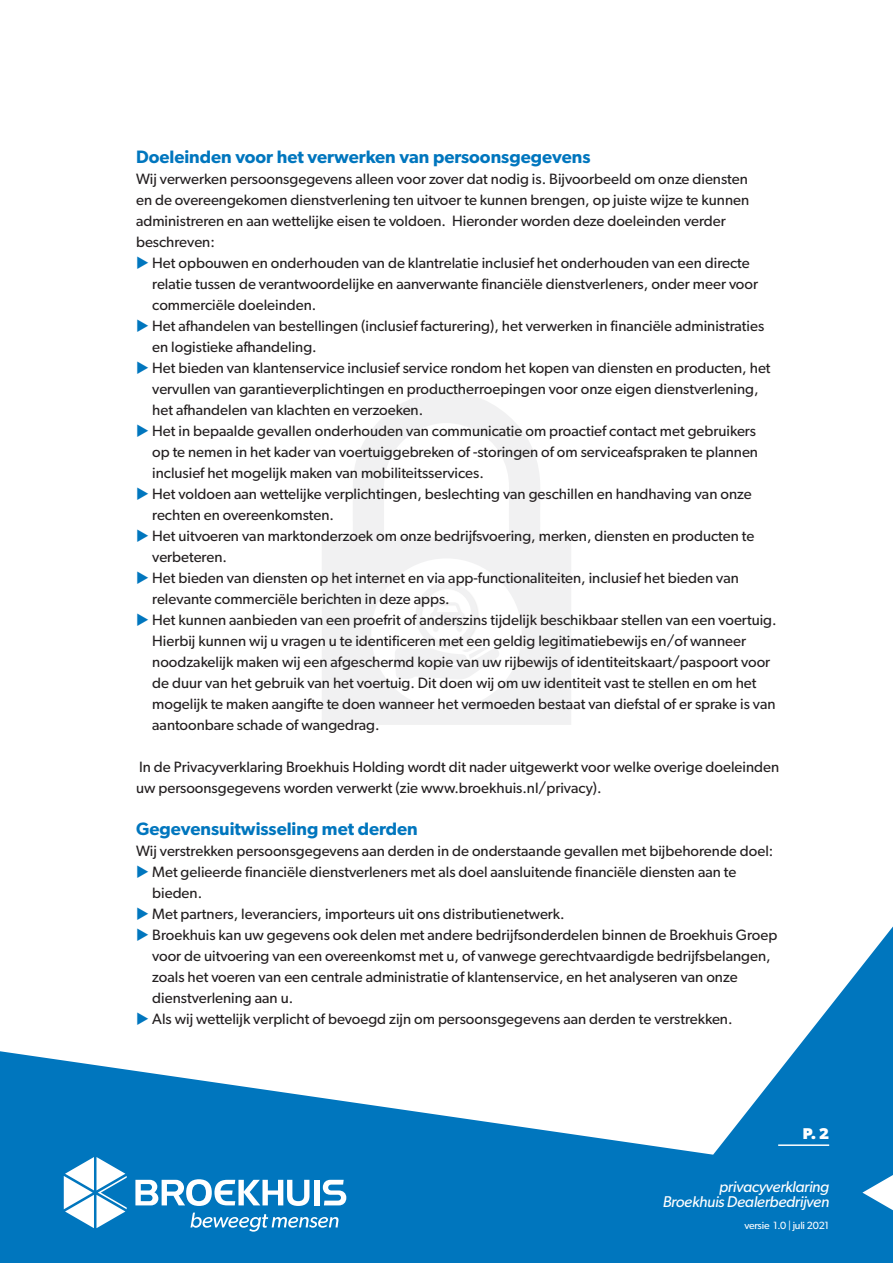
<style>
.page{position:relative;width:893px;height:1263px;background:#0076be}
.page>*{position:absolute;margin:0;border:0;box-sizing:border-box;transform-origin:0 0}
.t1{font:600 18px "Gibson";color:#0076be}
.t2{font:italic 15.6px "Gibson";letter-spacing:-.02em;color:#fff}
.t3{font:700 15.6px "Gibson";color:#fff}
.t4{font:15px/21px "Gibson";color:#231f20}
.t5{font:10.5px "Gibson";letter-spacing:-.02em;color:#fff}
.s1{color:#0076be}
</style>
<div class="page">
<div style="left:0;top:0;width:893px;height:1155px;background:#fff"></div>
<svg style="left:322px;top:390px;width:249px;height:335px;background:#f6f6f7"></svg>
<div style="left:371px;top:558px;width:151px;height:151px;background:#fff;border-radius:50%"></div>
<svg style="left:395px;top:647px;width:104px;height:32px"></svg>
<div style="left:416px;top:583px;width:63px;height:66px;background:#231f20;opacity:.5"></div>
<div style="left:416px;top:582px;width:61px;height:65px;border:6px solid #a4a5a9;border-radius:50%"></div>
<svg style="left:430px;top:602px;width:34px;height:29px"></svg>
<svg style="left:190px;top:1212px;width:148px;height:20px"></svg>
<svg style="left:64px;top:1157px;width:63px;height:71px"></svg>
<div style="left:314px;top:1180px;width:6px;height:25px;background:#fff"></div>
<svg style="left:135px;top:1179px;width:174px;height:27px"></svg>
<svg style="left:323px;top:1180px;width:23px;height:25px"></svg>
<hr style="left:778px;top:1144px;width:51px;height:2px;background:#fff">
<svg style="left:862px;top:1175px;width:31px;height:35px"></svg>
<p class="t1" style="left:136px;top:146px;width:456px">Doeleinden voor het verwerken van persoonsgegevens</p>
<p class="t4" style="left:136px;top:168px;width:615px">Wij verwerken persoonsgegevens alleen voor zover dat nodig is. Bijvoorbeeld om onze diensten en de overeengekomen dienstverlening ten uitvoer te kunnen brengen, op juiste wijze te kunnen administreren en aan wettelijke eisen te voldoen. Hieronder worden deze doeleinden verder beschreven:</p>
<p class="t4" style="left:152px;top:252px;width:607px;text-indent:-16px"><span class="s1">◆</span> Het opbouwen en onderhouden van de klantrelatie inclusief het onderhouden van een directe relatie tussen de verantwoordelijke en aanverwante financiële dienstverleners, onder meer voor commerciële doeleinden.</p>
<p class="t4" style="left:152px;top:315px;width:613px;text-indent:-16px"><span class="s1">◆</span> Het afhandelen van bestellingen (inclusief facturering), het verwerken in financiële administraties en logistieke afhandeling.</p>
<p class="t4" style="left:152px;top:357px;width:620px;text-indent:-16px"><span class="s1">◆</span> Het bieden van klantenservice inclusief service rondom het kopen van diensten en producten, het vervullen van garantieverplichtingen en productherroepingen voor onze eigen dienstverlening, het afhandelen van klachten en verzoeken.</p>
<p class="t4" style="left:152px;top:420px;width:607px;text-indent:-16px"><span class="s1">◆</span> Het in bepaalde gevallen onderhouden van communicatie om proactief contact met gebruikers op te nemen in het kader van voertuiggebreken of -storingen of om serviceafspraken te plannen inclusief het mogelijk maken van mobiliteitsservices.</p>
<p class="t4" style="left:152px;top:483px;width:601px;text-indent:-16px"><span class="s1">◆</span> Het voldoen aan wettelijke verplichtingen, beslechting van geschillen en handhaving van onze rechten en overeenkomsten.</p>
<p class="t4" style="left:152px;top:525px;width:603px;text-indent:-16px"><span class="s1">◆</span> Het uitvoeren van marktonderzoek om onze bedrijfsvoering, merken, diensten en producten te verbeteren.</p>
<p class="t4" style="left:152px;top:567px;width:588px;text-indent:-16px"><span class="s1">◆</span> Het bieden van diensten op het internet en via app-functionaliteiten, inclusief het bieden van relevante commerciële berichten in deze apps.</p>
<p class="t4" style="left:152px;top:609px;width:626px;text-indent:-16px"><span class="s1">◆</span> Het kunnen aanbieden van een proefrit of anderszins tijdelijk beschikbaar stellen van een voertuig.<br>Hierbij kunnen wij u vragen u te identificeren met een geldig legitimatiebewijs en/of wanneer noodzakelijk maken wij een afgeschermd kopie van uw rijbewijs of identiteitskaart/paspoort voor de duur van het gebruik van het voertuig. Dit doen wij om uw identiteit vast te stellen en om het mogelijk te maken aangifte te doen wanneer het vermoeden bestaat van diefstal of er sprake is van aantoonbare schade of wangedrag.</p>
<p class="t4" style="left:136px;top:756px;width:645px">In de Privacyverklaring Broekhuis Holding wordt dit nader uitgewerkt voor welke overige doeleinden uw persoonsgegevens worden verwerkt (zie www.broekhuis.nl/privacy).</p>
<p class="t1" style="left:136px;top:818px;width:283px">Gegevensuitwisseling met derden</p>
<p class="t4" style="left:136px;top:840px;width:639px">Wij verstrekken persoonsgegevens aan derden in de onderstaande gevallen met bijbehorende doel:</p>
<p class="t4" style="left:152px;top:861px;width:586px;text-indent:-16px"><span class="s1">◆</span> Met gelieerde financiële dienstverleners met als doel aansluitende financiële diensten aan te bieden.</p>
<p class="t4" style="left:136px;top:903px;width:430px"><span class="s1">◆</span> Met partners, leveranciers, importeurs uit ons distributienetwerk.</p>
<p class="t4" style="left:152px;top:924px;width:627px;text-indent:-16px"><span class="s1">◆</span> Broekhuis kan uw gegevens ook delen met andere bedrijfsonderdelen binnen de Broekhuis Groep voor de uitvoering van een overeenkomst met u, of vanwege gerechtvaardigde bedrijfsbelangen, zoals het voeren van een centrale administratie of klantenservice, en het analyseren van onze dienstverlening aan u.</p>
<p class="t4" style="left:136px;top:1008px;width:598px"><span class="s1">◆</span> Als wij wettelijk verplicht of bevoegd zijn om persoonsgegevens aan derden te verstrekken.</p>
<p class="t3" style="left:803px;top:1124px;width:28px">P. 2</p>
<p class="t2" style="left:719px;top:1177px;width:111px">privacyverklaring</p>
<p class="t2" style="left:663px;top:1192px;width:168px">Broekhuis Dealerbedrijven</p>
<p class="t5" style="left:744px;top:1219px;width:86px">versie 1.0 | juli 2021</p>
</div>
